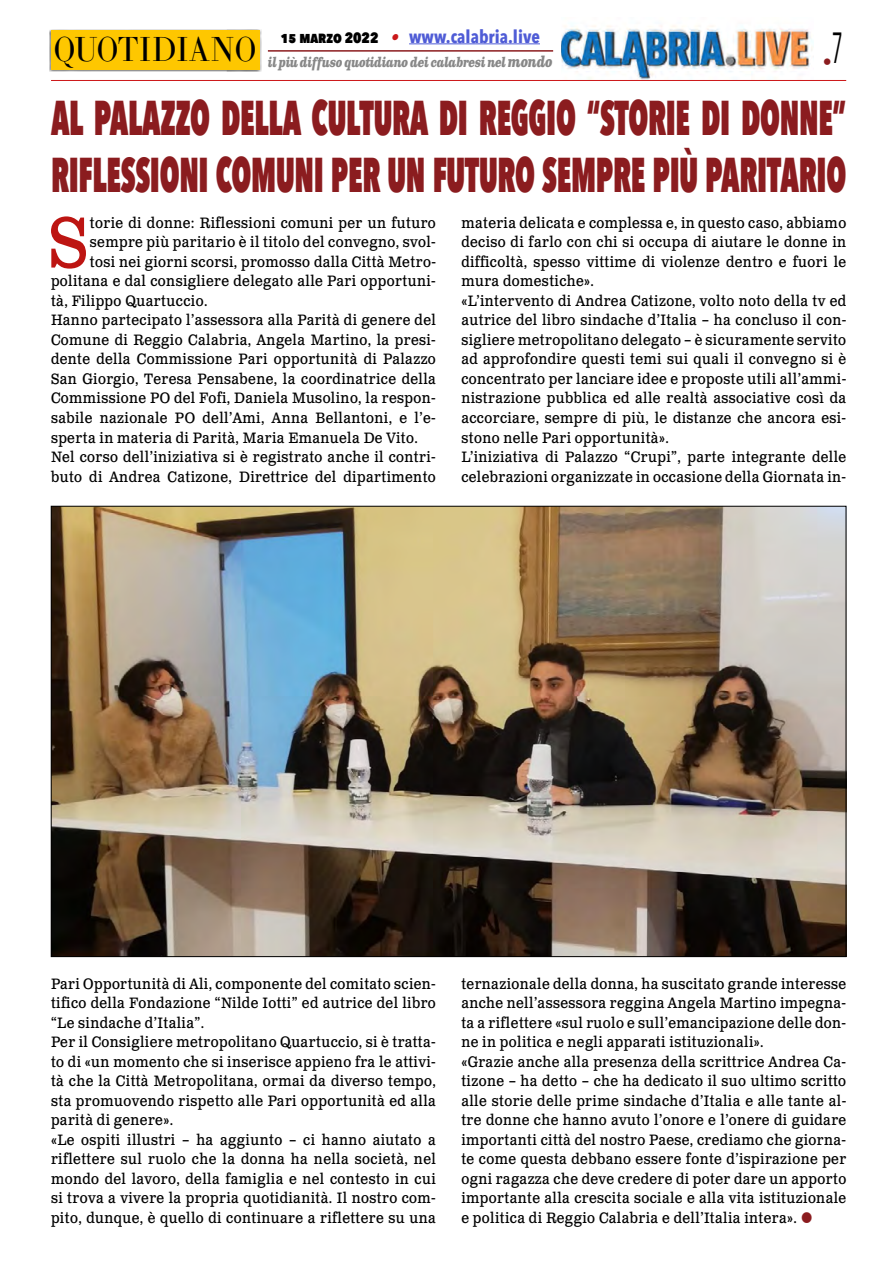
<style>
.page{position:relative;width:893px;height:1263px;background:#fff}
.page>*{position:absolute;margin:0;border:0;box-sizing:border-box;transform-origin:0 0}
.t1{font:71.25px "Clarendon Text Pro";color:#bd1512;scale:.9 1}
.t2{font:800 48.75px/57px "Avenir Next Condensed";letter-spacing:-.01em;color:#8b1c1f;scale:.64 1}
.t3{font:34.2px "LTC Bodoni 175 Pro";color:#000;scale:.88 1}
.t4{font:700 18px "Avenir Next Condensed";color:#4f5cd6}
.t5{font:18px "Avenir Next Condensed";color:#8b1c1f}
.t6{font:15px/19.5px "Clarendon Text Pro";letter-spacing:.03em;color:#000;scale:.9 1}
.t7{font:italic 700 13.5px "Clarendon Text Pro";letter-spacing:-.05em;color:#878787;scale:.79 1}
.s1{font-weight:800;font-size:15px;color:#000}
.s2{font-family:"Clarendon Text Pro";font-style:italic;font-size:16.5px;color:#ca181a}
.s3{font-size:15px}
</style>
<div class="page">
<img style="left:561px;top:25px;width:252px;height:55px">
<hr style="left:51px;top:80px;width:795px;height:1px;background:#cd1719">
<div style="left:49px;top:29px;width:212px;height:43px;background:#000;opacity:.75"></div>
<div style="left:51px;top:31px;width:208px;height:39px;background:#fec700"></div>
<hr style="left:409px;top:43px;width:131px;height:1px;background:#4f5cd6">
<hr style="left:268px;top:50px;width:285px;height:2px;background:#8b1c1f">
<img style="left:53px;top:508px;width:791px;height:447px">
<h3 class="t3" style="left:54px;top:27px;width:232px">QUOTIDIANO</h3>
<p class="t4" style="left:281px;top:25px;width:261px"><span class="s1">15 marzo 2022</span> <span class="s2">•</span> www.calabria.live</p>
<p class="t7" style="left:268px;top:53px;width:362px">il più diffuso quotidiano dei calabresi nel <span class="s3">mondo</span></p>
<p class="t5" style="left:823px;top:46px;width:22px">•<sup>7</sup></p>
<h2 class="t2" style="left:51px;top:89px;width:1244px">AL PALAZZO DELLA CULTURA DI REGGIO “STORIE DI DONNE”<br>RIFLESSIONI COMUNI PER UN FUTURO SEMPRE PIÙ PARITARIO</h2>
<h1 class="t1" style="left:49px;top:199px;width:45px">S</h1>
<p class="t6" style="left:90px;top:214px;width:386px">torie di donne: Riflessioni comuni per un futuro</p>
<p class="t6" style="left:90px;top:233px;width:386px">sempre più paritario è il titolo del convegno, svol-</p>
<p class="t6" style="left:90px;top:253px;width:386px">tosi nei giorni scorsi, promosso dalla Città Metro-</p>
<p class="t6" style="left:51px;top:272px;width:429px">politana e dal consigliere delegato alle Pari opportuni-</p>
<p class="t6" style="left:51px;top:292px;width:175px">tà, Filippo Quartuccio.</p>
<p class="t6" style="left:51px;top:311px;width:429px">Hanno partecipato l’assessora alla Parità di genere del</p>
<p class="t6" style="left:51px;top:331px;width:429px">Comune di Reggio Calabria, Angela Martino, la presi-</p>
<p class="t6" style="left:51px;top:350px;width:429px">dente della Commissione Pari opportunità di Palazzo</p>
<p class="t6" style="left:51px;top:370px;width:429px">San Giorgio, Teresa Pensabene, la coordinatrice della</p>
<p class="t6" style="left:51px;top:389px;width:429px">Commissione PO del Fofi, Daniela Musolino, la respon-</p>
<p class="t6" style="left:51px;top:409px;width:429px">sabile nazionale PO dell’Ami, Anna Bellantoni, e l’e-</p>
<p class="t6" style="left:51px;top:428px;width:409px">sperta in materia di Parità, Maria Emanuela De Vito.</p>
<p class="t6" style="left:51px;top:448px;width:429px">Nel corso dell’iniziativa si è registrato anche il contri-</p>
<p class="t6" style="left:51px;top:467px;width:429px">buto di Andrea Catizone, Direttrice del dipartimento</p>
<p class="t6" style="left:461px;top:214px;width:429px">materia delicata e complessa e, in questo caso, abbiamo deciso di farlo con chi si occupa di aiutare le donne in difficoltà, spesso vittime di violenze dentro e fuori le mura domestiche».<br>«L’intervento di Andrea Catizone, volto noto della tv ed autrice del libro sindache d’Italia – ha concluso il con&shy;sigliere metropolitano delegato – è sicuramente servito ad approfondire questi temi sui quali il convegno si è concentrato per lanciare idee e proposte utili all’ammi&shy;nistrazione pubblica ed alle realtà associative così da accorciare, sempre di più, le distanze che ancora esi&shy;stono nelle Pari opportunità».<br>L’iniziativa di Palazzo “Crupi”, parte integrante delle celebrazioni organizzate in occasione della Giornata in-</p>
<p class="t6" style="left:51px;top:974px;width:429px">Pari Opportunità di Ali, componente del comitato scien&shy;tifico della Fondazione “Nilde Iotti” ed autrice del libro “Le sindache d’Italia”.<br>Per il Consigliere metropolitano Quartuccio, si è tratta&shy;to di «un momento che si inserisce appieno fra le attivi&shy;tà che la Città Metropolitana, ormai da diverso tempo, sta promuovendo rispetto alle Pari opportunità ed alla parità di genere».<br>«Le ospiti illustri – ha aggiunto – ci hanno aiutato a riflettere sul ruolo che la donna ha nella società, nel mondo del lavoro, della famiglia e nel contesto in cui si trova a vivere la propria quotidianità. Il nostro com&shy;pito, dunque, è quello di continuare a riflettere su una</p>
<p class="t6" style="left:461px;top:974px;width:429px">ternazionale della donna, ha suscitato grande interesse anche nell’assessora reggina Angela Martino impegna&shy;ta a riflettere «sul ruolo e sull’emancipazione delle don&shy;ne in politica e negli apparati istituzionali».<br>«Grazie anche alla presenza della scrittrice Andrea Ca&shy;tizone – ha detto – che ha dedicato il suo ultimo scritto alle storie delle prime sindache d’Italia e alle tante al&shy;tre donne che hanno avuto l’onore e l’onere di guidare importanti città del nostro Paese, crediamo che giorna&shy;te come questa debbano essere fonte d’ispirazione per ogni ragazza che deve credere di poter dare un apporto importante alla crescita sociale e alla vita istituzionale e politica di Reggio Calabria e dell’Italia intera».</p>
</div>
